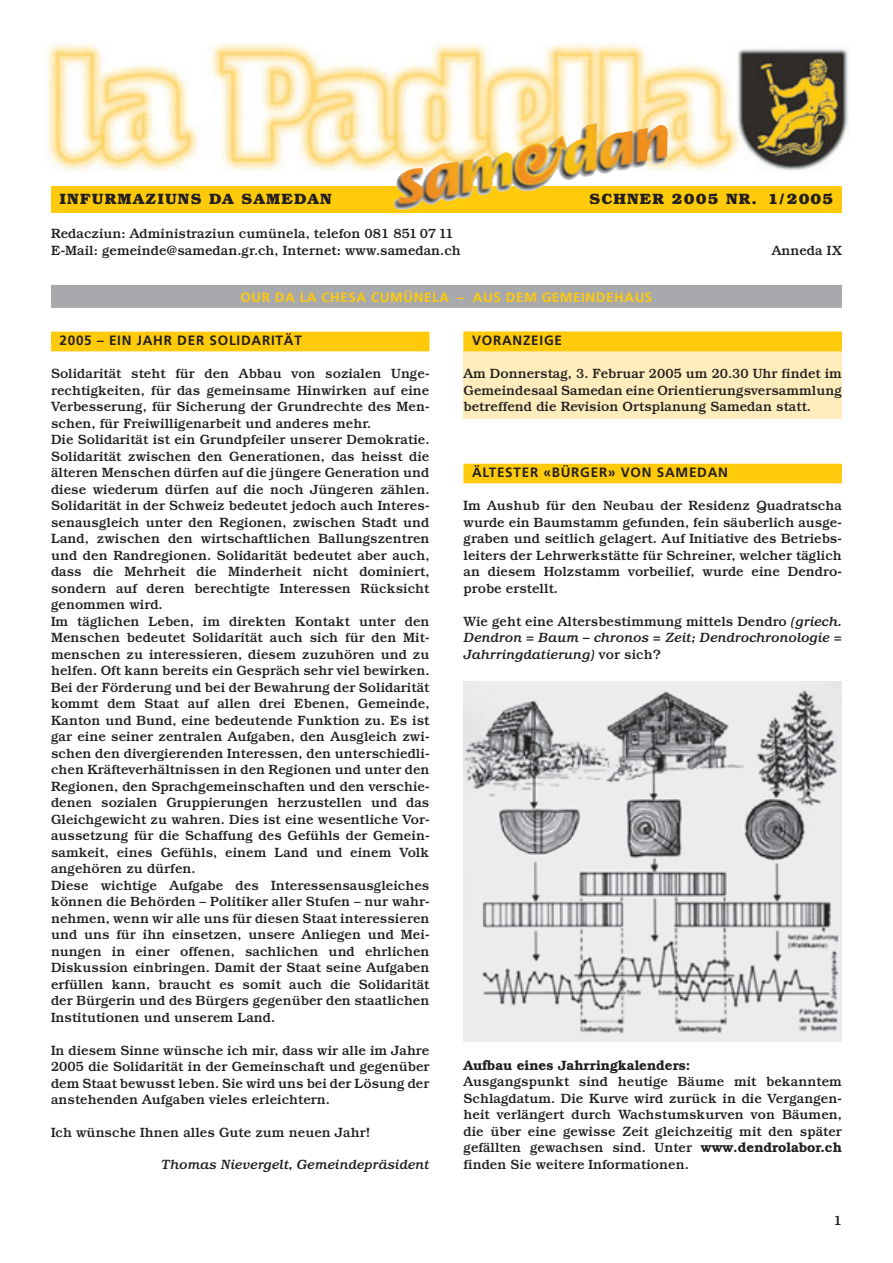
<style>
.page{position:relative;width:893px;height:1263px;background:#fff}
.page>*{position:absolute;margin:0;border:0;box-sizing:border-box;transform-origin:0 0}
.t1{font:700 15px "Bookman";letter-spacing:.07em;color:#231f20}
.t2{font:500 13.5px/16.5px "Bookman";color:#231f20;text-align:justify}
.t3{font:italic 500 13.5px/16.5px "Bookman";color:#231f20;text-align:justify}
.t4{font:700 13.5px "Frutiger";letter-spacing:.055em;color:#231f20}
.t5{font:700 13.5px "Frutiger";letter-spacing:.04em;color:#feca0a}
.t6{font:600 13.5px "Bookman";color:#231f20}
.s1{font-style:normal}
.s2{font-weight:600}
</style>
<div class="page">
<div style="left:463px;top:332px;width:379px;height:87px;background:#feedbc"></div>
<div style="left:51px;top:332px;width:378px;height:13px;background:#feca0a"></div>
<div style="left:51px;top:345px;width:378px;height:6px;background:#feca0a"></div>
<div style="left:463px;top:332px;width:379px;height:13px;background:#feca0a"></div>
<div style="left:463px;top:345px;width:379px;height:6px;background:#feca0a"></div>
<div style="left:463px;top:464px;width:379px;height:13px;background:#feca0a"></div>
<div style="left:463px;top:477px;width:379px;height:6px;background:#feca0a"></div>
<div style="left:51px;top:285px;width:791px;height:17px;background:#a8a9ad"></div>
<div style="left:51px;top:301px;width:791px;height:7px;background:#a8a9ad"></div>
<img style="left:47px;top:43px;width:801px;height:128px">
<div style="left:51px;top:186px;width:791px;height:27px;background:#feca0a"></div>
<img style="left:394px;top:123px;width:274px;height:87px">
<img style="left:463px;top:681px;width:379px;height:360px">
<p class="t1" style="left:60px;top:194px;width:274px">INFURMAZIUNS DA SAMEDAN</p>
<p class="t1" style="left:590px;top:194px;width:245px">SCHNER 2005 NR. 1/2005</p>
<p class="t2" style="left:51px;top:227px;width:411px">Redacziun: Administraziun cumünela, telefon 081 851 07 11<br>E-Mail: gemeinde@samedan.gr.ch, Internet: www.samedan.ch</p>
<p class="t2" style="left:772px;top:243px;width:72px">Anneda IX</p>
<p class="t5" style="left:241px;top:292px;width:413px">OUR DA LA CHESA CUMÜNELA – AUS DEM GEMEINDEHAUS</p>
<p class="t4" style="left:60px;top:335px;width:244px">2005 – EIN JAHR DER SOLIDARITÄT</p>
<p class="t2" style="left:51px;top:367px;width:380px;text-align:left">Solidarität steht für den Abbau von sozialen Unge&shy;rechtigkeiten, für das gemeinsame Hinwirken auf eine Verbesserung, für Sicherung der Grundrechte des Men&shy;schen, für Freiwilligenarbeit und anderes mehr.<br>Die Solidarität ist ein Grundpfeiler unserer Demokratie.<br>Solidarität zwischen den Generationen, das heisst die älteren Menschen dürfen auf die jüngere Generation und diese wiederum dürfen auf die noch Jüngeren zählen.<br>Solidarität in der Schweiz bedeutet jedoch auch Interes&shy;senausgleich unter den Regionen, zwischen Stadt und Land, zwischen den wirtschaftlichen Ballungszentren und den Randregionen. Solidarität bedeutet aber auch, dass die Mehrheit die Minderheit nicht dominiert, sondern auf deren berechtigte Interessen Rücksicht genommen wird.<br>Im täglichen Leben, im direkten Kontakt unter den Menschen bedeutet Solidarität auch sich für den Mit&shy;menschen zu interessieren, diesem zuzuhören und zu helfen. Oft kann bereits ein Gespräch sehr viel bewirken.<br>Bei der Förderung und bei der Bewahrung der Solidarität kommt dem Staat auf allen drei Ebenen, Gemeinde, Kanton und Bund, eine bedeutende Funktion zu. Es ist gar eine seiner zentralen Aufgaben, den Ausgleich zwi&shy;schen den divergierenden Interessen, den unterschiedli&shy;chen Kräfteverhältnissen in den Regionen und unter den Regionen, den Sprachgemeinschaften und den verschie&shy;denen sozialen Gruppierungen herzustellen und das Gleichgewicht zu wahren. Dies ist eine wesentliche Vor&shy;aussetzung für die Schaffung des Gefühls der Gemein&shy;samkeit, eines Gefühls, einem Land und einem Volk angehören zu dürfen.<br>Diese wichtige Aufgabe des Interessensausgleiches können die Behörden – Politiker aller Stufen – nur wahr&shy;nehmen, wenn wir alle uns für diesen Staat interessieren und uns für ihn einsetzen, unsere Anliegen und Mei&shy;nungen in einer offenen, sachlichen und ehrlichen Diskussion einbringen. Damit der Staat seine Aufgaben erfüllen kann, braucht es somit auch die Solidarität der Bürgerin und des Bürgers gegenüber den staatlichen Institutionen und unserem Land.</p>
<p class="t2" style="left:51px;top:1043px;width:380px">In diesem Sinne wünsche ich mir, dass wir alle im Jahre 2005 die Solidarität in der Gemeinschaft und gegenüber dem Staat bewusst leben. Sie wird uns bei der Lösung der anstehenden Aufgaben vieles erleichtern.</p>
<p class="t2" style="left:51px;top:1126px;width:321px">Ich wünsche Ihnen alles Gute zum neuen Jahr!</p>
<p class="t3" style="left:161px;top:1157px;width:270px">Thomas Nievergelt, Gemeindepräsident</p>
<p class="t4" style="left:472px;top:335px;width:92px">VORANZEIGE</p>
<p class="t2" style="left:463px;top:367px;width:380px">Am Donnerstag, 3. Februar 2005 um 20.30 Uhr findet im Gemeindesaal Samedan eine Orientierungsversammlung betreffend die Revision Ortsplanung Samedan statt.</p>
<p class="t4" style="left:472px;top:467px;width:258px">ÄLTESTER «BÜRGER» VON SAMEDAN</p>
<p class="t2" style="left:463px;top:499px;width:380px">Im Aushub für den Neubau der Residenz Quadratscha wurde ein Baumstamm gefunden, fein säuberlich ausge&shy;graben und seitlich gelagert. Auf Initiative des Betriebs&shy;leiters der Lehrwerkstätte für Schreiner, welcher täglich an diesem Holzstamm vorbeilief, wurde eine Dendro&shy;probe erstellt.</p>
<p class="t3" style="left:463px;top:614px;width:380px"><span class="s1">Wie geht eine Altersbestimmung mittels Dendro</span> (griech.<br>Dendron = Baum – chronos = Zeit; Dendrochronologie = Jahrringdatierung) <span class="s1">vor sich?</span></p>
<p class="t6" style="left:463px;top:1060px;width:229px">Aufbau eines Jahrringkalenders:</p>
<p class="t2" style="left:463px;top:1075px;width:380px">Ausgangspunkt sind heutige Bäume mit bekanntem Schlagdatum. Die Kurve wird zurück in die Vergangen&shy;heit verlängert durch Wachstumskurven von Bäumen, die über eine gewisse Zeit gleichzeitig mit den später gefällten gewachsen sind. Unter <span class="s2">www.dendrolabor.ch </span>finden Sie weitere Informationen.</p>
<p class="t2" style="left:834px;top:1213px;width:10px">1</p>
</div>
